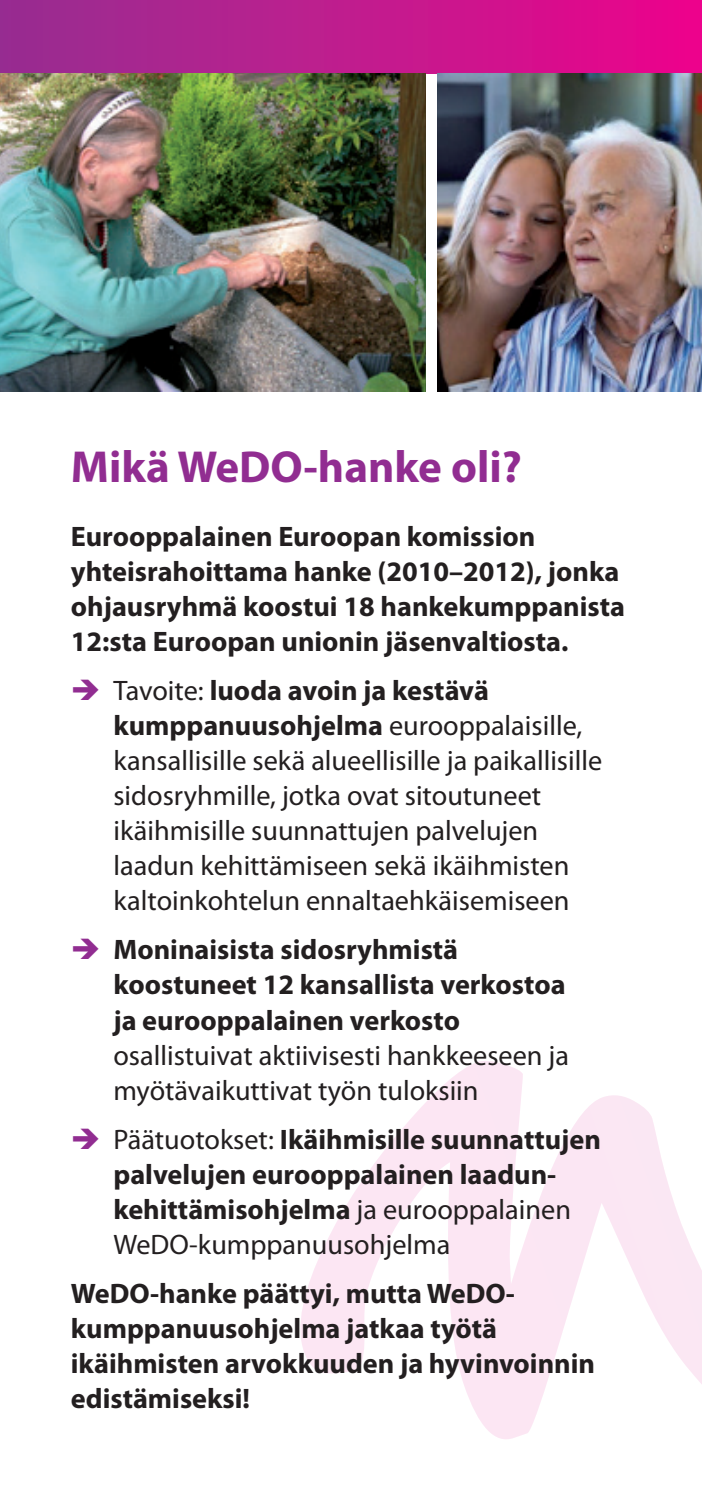
<style>
.page{position:relative;width:702px;height:1489px;background:#fff}
.page>*{position:absolute;margin:0;border:0;box-sizing:border-box;transform-origin:0 0}
.t1{font:700 45px "Myriad Pro";color:#912d91}
.t2{font:700 28.25px/35px "Myriad Pro";color:#231f20}
.t3{font:28.25px/35px "Myriad Pro";color:#231f20}
.s1{font-weight:700}
.s2{font-weight:400}
</style>
<div class="page">
<svg style="left:300px;top:1061px;width:402px;height:378px"></svg>
<div style="left:0;top:0;width:702px;height:73px;background:linear-gradient(to right,#963091,#ec048b)"></div>
<img style="left:0;top:73px;width:425px;height:318px">
<img style="left:437px;top:73px;width:265px;height:318px">
<h1 class="t1" style="left:71px;top:438px;width:452px">Mikä WeDO-hanke oli?</h1>
<p class="t2" style="left:71px;top:518px;width:555px">Eurooppalainen Euroopan komission yhteisrahoittama hanke (2010–2012), jonka ohjausryhmä koostui 18 hankekumppanista 12:sta Euroopan unionin jäsenvaltiosta.</p>
<p class="t3" style="left:113px;top:672px;width:490px">Tavoite: <span class="s1">luoda avoin ja kestävä kumppanuusohjelma</span> eurooppalaisille, kansallisille sekä alueellisille ja paikallisille sidosryhmille, jotka ovat sitoutuneet ikäihmisille suunnattujen palvelujen laadun kehittämiseen sekä ikäihmisten kaltoinkohtelun ennaltaehkäisemiseen</p>
<p class="t2" style="left:113px;top:931px;width:453px">Moninaisista sidosryhmistä koostuneet 12 kansallista verkostoa ja eurooppalainen verkosto</p>
<p class="t3" style="left:113px;top:1037px;width:457px">osallistuivat aktiivisesti hankkeeseen ja myötävaikuttivat työn tuloksiin</p>
<p class="t2" style="left:113px;top:1120px;width:489px"><span class="s2">Päätuotokset:</span> Ikäihmisille suunnattujen palvelujen eurooppalainen laadun&shy;kehittämisohjelma <span class="s2">ja eurooppalainen WeDO-kumppanuusohjelma</span></p>
<p class="t2" style="left:71px;top:1274px;width:525px">WeDO-hanke päättyi, mutta WeDO&shy;kumppanuusohjelma jatkaa työtä ikäihmisten arvokkuuden ja hyvinvoinnin edistämiseksi!</p>
</div>
